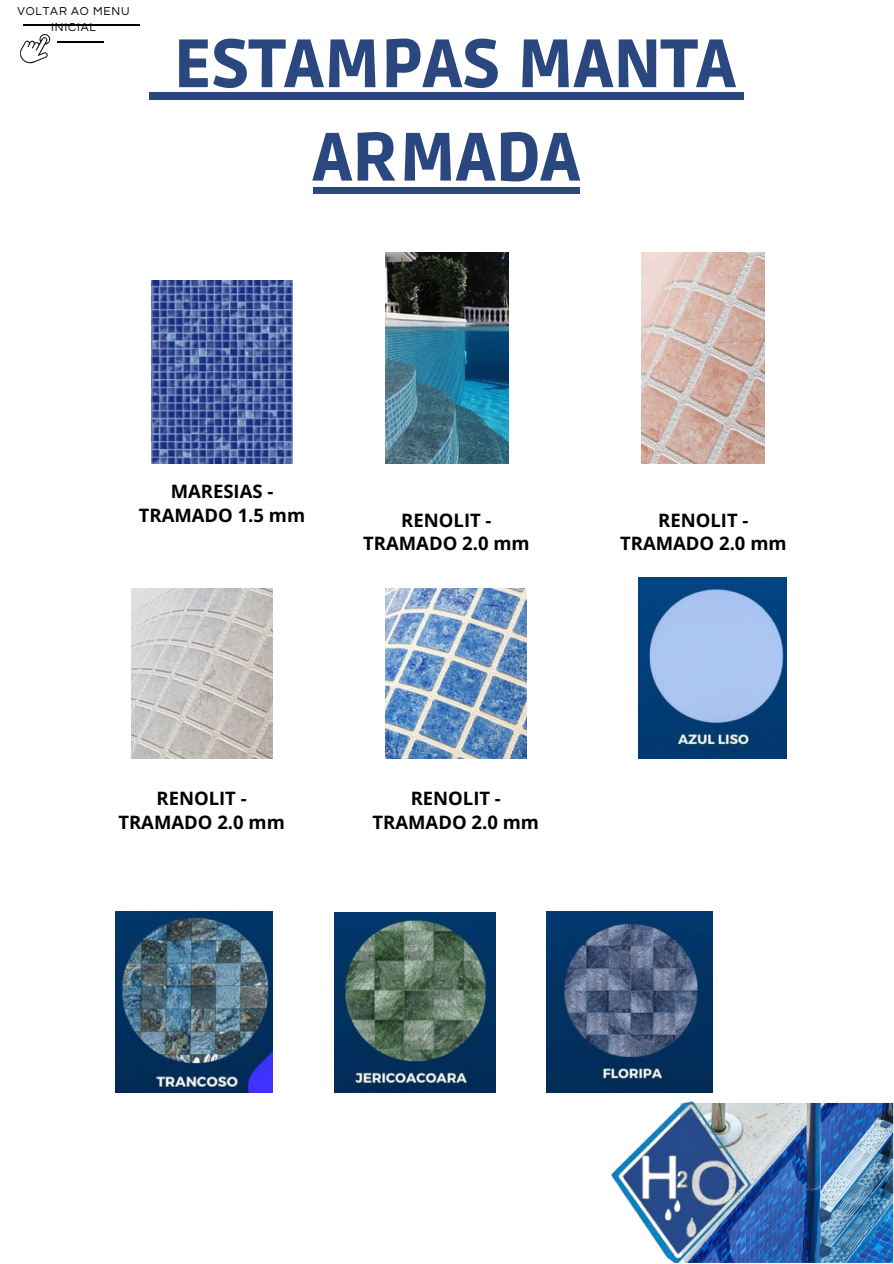
<style>
.page{position:relative;width:894px;height:1264px;background:#fff}
.page>*{position:absolute;margin:0;border:0;box-sizing:border-box;transform-origin:0 0}
.t1{font:900 67.8px/93.3px "Ruda";color:#2a487f;text-align:center}
.t2{font:700 18.45px/23.7px "Open Sans";color:#000;text-align:center}
.t3{font:11.85px/15.8px "Questrial";letter-spacing:.07em;color:#000;text-align:center}
</style>
<div class="page">
<hr style="left:23px;top:25px;width:113px;height:1px;background:#000">
<hr style="left:58px;top:41px;width:45px;height:1px;background:#000">
<svg style="left:20px;top:34px;width:30px;height:29px"></svg>
<img style="left:772px;top:1102px;width:120px;height:160px">
<img style="left:583px;top:1091px;width:189px;height:171px">
<img style="left:151px;top:280px;width:141px;height:184px">
<img style="left:385px;top:252px;width:123px;height:212px">
<img style="left:641px;top:252px;width:123px;height:212px">
<img style="left:131px;top:588px;width:141px;height:170px">
<img style="left:385px;top:588px;width:141px;height:170px">
<div style="left:313px;top:187px;width:266px;height:7px;background:#2a487f"></div>
<div style="left:149px;top:93px;width:16px;height:7px;background:#2a487f"></div>
<div style="left:165px;top:93px;width:562px;height:7px;background:#2a487f"></div>
<div style="left:727px;top:93px;width:16px;height:7px;background:#2a487f"></div>
<img style="left:638px;top:577px;width:148px;height:181px">
<img style="left:116px;top:911px;width:156px;height:181px">
<img style="left:335px;top:912px;width:160px;height:180px">
<img style="left:546px;top:911px;width:166px;height:181px">
<p class="t3" style="left:17px;top:4px;width:114px">VOLTAR AO MENU<br>INICIAL</p>
<h1 class="t1" style="left:173px;top:19px;width:563px">ESTAMPAS MANTA<br>ARMADA</h1>
<p class="t2" style="left:139px;top:479px;width:168px">MARESIAS -<br>TRAMADO 1.5 mm</p>
<p class="t2" style="left:363px;top:507px;width:168px">RENOLIT -<br>TRAMADO 2.0 mm</p>
<p class="t2" style="left:620px;top:507px;width:168px">RENOLIT -<br>TRAMADO 2.0 mm</p>
<p class="t2" style="left:118px;top:786px;width:168px">RENOLIT -<br>TRAMADO 2.0 mm</p>
<p class="t2" style="left:372px;top:786px;width:168px">RENOLIT -<br>TRAMADO 2.0 mm</p>
</div>
